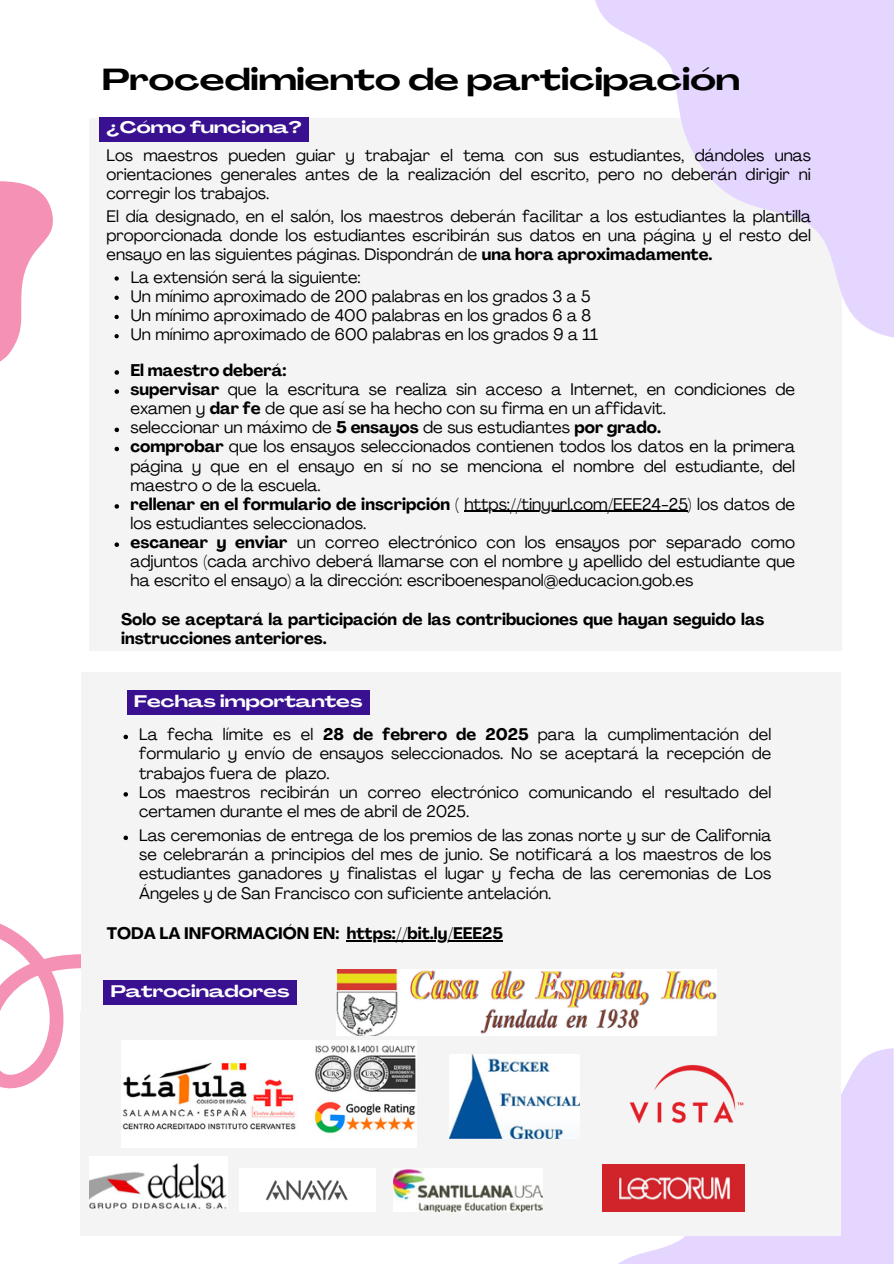
<style>
.page{position:relative;width:894px;height:1264px;background:#fff}
.page>*{position:absolute;margin:0;border:0;box-sizing:border-box;transform-origin:0 0}
.t1{font:700 30px "Agrandir Grand";color:#000}
.t2{font:16.65px/19.2px "Agrandir";color:#000}
.t3{font:700 16.65px "Agrandir";color:#000}
.t4{font:16.5px/19.2px "Agrandir";color:#000;text-align:justify}
.t5{font:700 16.5px/19.2px "Agrandir";color:#000}
.t6{font:700 16.5px "Agrandir Grand";color:#fff}
.s1{font-weight:700}
</style>
<div class="page">
<div style="left:89px;top:118px;width:368px;height:532px;background:#f4f4f4"></div>
<div style="left:81px;top:672px;width:760px;height:163px;background:#f4f4f4"></div>
<svg style="left:0;top:923px;width:81px;height:166px"></svg>
<div style="left:81px;top:801px;width:355px;height:224px;background:#f4f4f4"></div>
<svg style="left:596px;top:1048px;width:297px;height:215px;background:#e7dbfe"></svg>
<div style="left:431px;top:806px;width:409px;height:215px;background:#f4f4f4"></div>
<div style="left:446px;top:118px;width:395px;height:532px;background:#f4f4f4"></div>
<div style="left:80px;top:1011px;width:760px;height:224px;background:#f4f4f4"></div>
<svg style="left:595px;top:0;width:298px;height:339px;fill:#e4d6ff"></svg>
<svg style="left:0;top:181px;width:53px;height:181px"></svg>
<img style="left:602px;top:1164px;width:142px;height:47px">
<img style="left:629px;top:1065px;width:115px;height:59px">
<img style="left:89px;top:1156px;width:139px;height:52px">
<img style="left:393px;top:1168px;width:149px;height:43px">
<img style="left:239px;top:1168px;width:136px;height:43px">
<img style="left:121px;top:1040px;width:295px;height:107px">
<img style="left:449px;top:1054px;width:130px;height:84px">
<img style="left:336px;top:969px;width:379px;height:66px">
<div style="left:99px;top:117px;width:210px;height:24px;background:#39108f"></div>
<div style="left:127px;top:690px;width:242px;height:24px;background:#39108f"></div>
<svg style="left:123px;top:835px;width:5px;height:5px"></svg>
<svg style="left:123px;top:734px;width:5px;height:5px"></svg>
<svg style="left:123px;top:792px;width:5px;height:4px"></svg>
<div style="left:103px;top:980px;width:194px;height:24px;background:#39108f"></div>
<svg style="left:114px;top:276px;width:5px;height:5px"></svg>
<svg style="left:114px;top:295px;width:5px;height:5px"></svg>
<svg style="left:114px;top:315px;width:5px;height:4px"></svg>
<svg style="left:114px;top:334px;width:5px;height:4px"></svg>
<svg style="left:114px;top:370px;width:5px;height:5px"></svg>
<svg style="left:114px;top:389px;width:5px;height:5px"></svg>
<svg style="left:114px;top:427px;width:5px;height:5px"></svg>
<svg style="left:114px;top:447px;width:5px;height:4px"></svg>
<svg style="left:114px;top:504px;width:5px;height:4px"></svg>
<hr style="left:464px;top:511px;width:223px;height:1px;background:#000">
<svg style="left:114px;top:542px;width:5px;height:5px"></svg>
<hr style="left:347px;top:940px;width:156px;height:1px;background:#000">
<p class="t1" style="left:102px;top:68px;width:639px">Procedimiento de participación</p>
<p class="t6" style="left:107px;top:121px;width:196px">¿Cómo funciona?</p>
<p class="t4" style="left:106px;top:147px;width:705px">Los maestros pueden guiar y trabajar el tema con sus estudiantes, dándoles unas orientaciones generales antes de la realización del escrito, pero no deberán dirigir ni corregir los trabajos.</p>
<p class="t4" style="left:106px;top:208px;width:705px">El día designado, en el salón, los maestros deberán facilitar a los estudiantes la plantilla proporcionada donde los estudiantes escribirán sus datos en una página y el resto del ensayo en las siguientes páginas. Dispondrán de <span class="s1">una hora aproximadamente.</span></p>
<h2 class="t4" style="left:131px;top:269px;width:231px">La extensión será la siguiente:</h2>
<p class="t4" style="left:131px;top:288px;width:461px">Un mínimo aproximado de 200 palabras en los grados 3 a 5</p>
<p class="t4" style="left:131px;top:307px;width:461px">Un mínimo aproximado de 400 palabras en los grados 6 a 8</p>
<p class="t4" style="left:131px;top:327px;width:468px">Un mínimo aproximado de 600 palabras en los grados 9 a 11</p>
<p class="t3" style="left:130px;top:363px;width:157px">El maestro deberá:</p>
<h2 class="t2" style="left:130px;top:381px;width:666px"><span class="s1">supervisar</span> que la escritura se realiza sin acceso a Internet, en condiciones de examen y <span class="s1">dar fe</span> de que así se ha hecho con su firma en un affidavit.</h2>
<p class="t2" style="left:130px;top:419px;width:532px">seleccionar un máximo de <span class="s1">5 ensayos</span> de sus estudiantes <span class="s1">por grado.</span></p>
<h2 class="t2" style="left:130px;top:438px;width:666px;text-align:justify"><span class="s1">comprobar</span> que los ensayos seleccionados contienen todos los datos en la primera página y que en el ensayo en sí no se menciona el nombre del estudiante, del maestro o de la escuela.</h2>
<p class="t2" style="left:130px;top:496px;width:666px"><span class="s1">rellenar en el formulario de inscripción</span> ( https://tinyurl.com/EEE24-25) los datos de</p>
<p class="t2" style="left:130px;top:515px;width:666px">los estudiantes seleccionados.<br><span class="s1">escanear y enviar</span> un correo electrónico con los ensayos por separado como</p>
<p class="t2" style="left:130px;top:553px;width:666px">adjuntos (cada archivo deberá llamarse con el nombre y apellido del estudiante que ha escrito el ensayo) a la dirección: escriboenespanol@educacion.gob.es</p>
<p class="t5" style="left:121px;top:611px;width:644px">Solo se aceptará la participación de las contribuciones que hayan seguido las instrucciones anteriores.</p>
<p class="t6" style="left:134px;top:694px;width:229px">Fechas importantes</p>
<p class="t4" style="left:139px;top:726px;width:633px">La fecha límite es el <span class="s1">28 de febrero de 2025</span> para la cumplimentación del formulario y envío de ensayos seleccionados. No se aceptará la recepción de trabajos fuera de plazo.</p>
<p class="t4" style="left:139px;top:784px;width:633px">Los maestros recibirán un correo electrónico comunicando el resultado del certamen durante el mes de abril de 2025.</p>
<p class="t4" style="left:139px;top:827px;width:633px">Las ceremonias de entrega de los premios de las zonas norte y sur de California se celebrarán a principios del mes de junio. Se notificará a los maestros de los estudiantes ganadores y finalistas el lugar y fecha de las ceremonias de Los Ángeles y de San Francisco con suficiente antelación.</p>
<p class="t5" style="left:107px;top:925px;width:397px">TODA LA INFORMACIÓN EN: https://bit.ly/EEE25</p>
<h2 class="t6" style="left:111px;top:984px;width:180px">Patrocinadores</h2>
</div>
